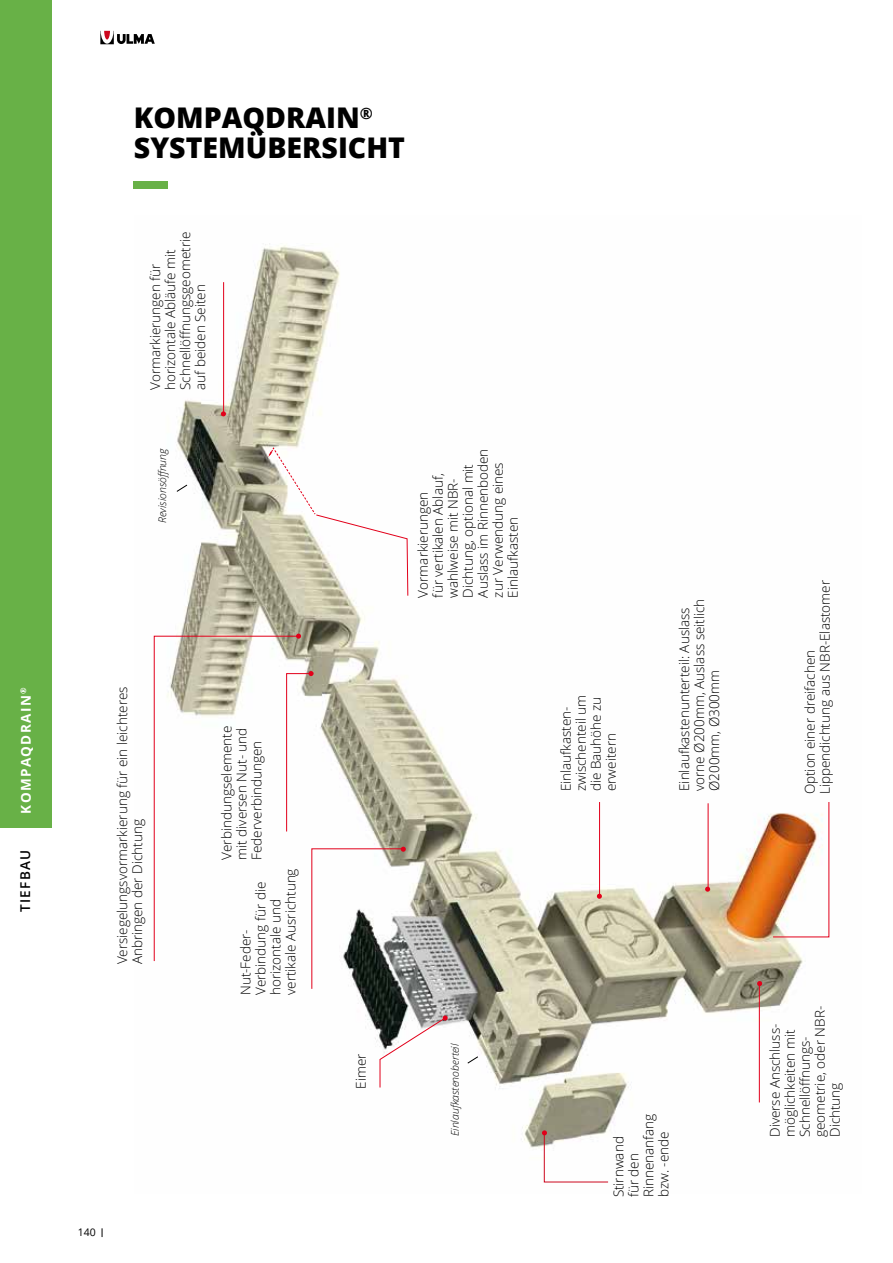
<style>
.page{position:relative;width:893px;height:1263px;background:#fff}
.page>*{position:absolute;margin:0;border:0;box-sizing:border-box;transform-origin:0 0}
.t1{font:800 28.5px/30px "Open Sans";color:#000}
.t2{font:300 13.5px/15px "Open Sans";color:#000}
.t3{font:700 13.5px "Open Sans";letter-spacing:.1em;color:#fff}
.t4{font:600 13.5px "Open Sans";letter-spacing:.1em;color:#000}
.t5{font:italic 300 10.5px "Open Sans";color:#000}
.t6{font:10.5px "Open Sans";color:#000}
</style>
<div class="page">
<svg style="left:100px;top:31px;width:55px;height:13px"></svg>
<div style="left:0;top:0;width:51px;height:828px;background:#68b147"></div>
<div style="left:134px;top:181px;width:34px;height:7px;background:#68b147"></div>
<img style="left:153px;top:243px;width:677px;height:940px">
<svg style="left:154px;top:636px;width:147px;height:326px"></svg>
<hr style="left:759px;top:983px;width:1px;height:119px;background:#e2001a">
<hr style="left:708px;top:803px;width:1px;height:85px;background:#e2001a">
<img style="left:772px;top:801px;width:57px;height:136px">
<hr style="left:599px;top:802px;width:1px;height:94px;background:#e2001a">
<hr style="left:223px;top:282px;width:1px;height:132px;background:#e2001a">
<svg style="left:221px;top:411px;width:5px;height:5px"></svg>
<svg style="left:296px;top:634px;width:5px;height:5px"></svg>
<svg style="left:286px;top:671px;width:28px;height:161px"></svg>
<svg style="left:379px;top:1015px;width:69px;height:73px"></svg>
<svg style="left:757px;top:981px;width:5px;height:5px"></svg>
<svg style="left:705px;top:887px;width:5px;height:5px"></svg>
<svg style="left:597px;top:894px;width:5px;height:5px"></svg>
<svg style="left:311px;top:847px;width:95px;height:142px"></svg>
<svg style="left:268px;top:447px;width:141px;height:149px"></svg>
<svg style="left:176px;top:484px;width:12px;height:8px"></svg>
<svg style="left:467px;top:1056px;width:11px;height:8px"></svg>
<svg style="left:542px;top:1130px;width:67px;height:52px"></svg>
<p class="t3" style="left:16px;top:813px;width:128px;rotate:-90deg">KOMPAQDRAIN<sup>®</sup></p>
<p class="t4" style="left:16px;top:912px;width:64px;rotate:-90deg">TIEFBAU</p>
<h1 class="t1" style="left:134px;top:101px;width:273px">KOMPAQDRAIN<sup>®<br></sup>SYSTEMÜBERSICHT</h1>
<p class="t2" style="left:147px;top:390px;width:160px;rotate:-90deg">Vormarkierungen für horizontale Abläufe mit<br>Schnellöffnungsgeometrie auf beiden Seiten</p>
<p class="t5" style="left:155px;top:523px;width:77px;rotate:-90deg">Revisionsöffnung</p>
<p class="t2" style="left:415px;top:597px;width:150px;rotate:-90deg">Vormarkierungen<br>für vertikalen Ablauf, wahlweise mit NBR-<br>Dichtung, optional mit<br>Auslass im Rinnenboden zur Verwendung eines<br>Einlaufkasten</p>
<p class="t2" style="left:115px;top:964px;width:279px;rotate:-90deg">Versiegelungsvormarkierung für ein leichteres<br>Anbringen der Dichtung</p>
<p class="t2" style="left:219px;top:860px;width:135px;rotate:-90deg">Verbindungselemente mit diversen Nut- und<br>Federverbindungen</p>
<p class="t2" style="left:238px;top:995px;width:128px;rotate:-90deg">Nut-Feder-<br>Verbindung für die horizontale und vertikale Ausrichtung</p>
<p class="t2" style="left:353px;top:1089px;width:37px;rotate:-90deg">Eimer</p>
<p class="t5" style="left:448px;top:1136px;width:94px;rotate:-90deg">Einlaufkastenoberteil</p>
<p class="t6" style="left:78px;top:1225px;width:20px">140</p>
<p class="t2" style="left:573px;top:791px;width:98px;rotate:-90deg">zwischenteil um die Bauhöhe zu erweitern</p>
<p class="t2" style="left:558px;top:791px;width:86px;rotate:-90deg">Einlaufkasten-</p>
<p class="t2" style="left:676px;top:791px;width:194px;rotate:-90deg">Einlaufkastenunterteil: Auslass vorne Ø200mm, Auslass seitlich<br>Ø200mm, Ø300mm</p>
<p class="t2" style="left:611px;top:1197px;width:85px;rotate:-90deg">Stirnwand<br>für den<br>Rinnenanfang bzw. -ende</p>
<p class="t2" style="left:802px;top:794px;width:216px;rotate:-90deg">Option einer dreifachen<br>Lippendichtung aus NBR-Elastomer</p>
<p class="t2" style="left:767px;top:1137px;width:133px;rotate:-90deg">Diverse Anschluss&shy;möglichkeiten mit<br>Schnellöffnungs&shy;geometrie, oder NBR-<br>Dichtung</p>
</div>
